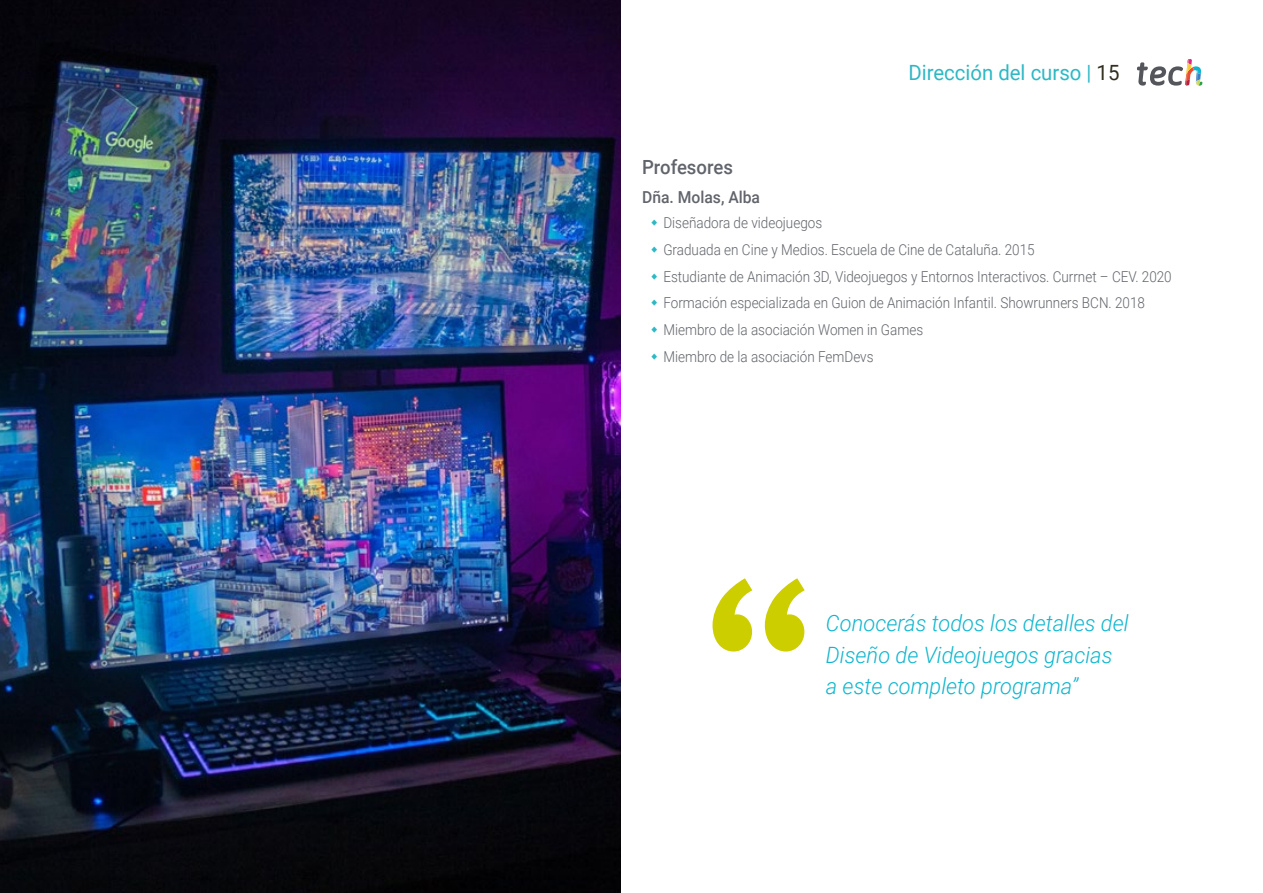
<style>
.page{position:relative;width:1263px;height:893px;background:#fff}
.page>*{position:absolute;margin:0;border:0;box-sizing:border-box;transform-origin:0 0}
.t1{font:italic 300 22.5px/31.5px "Roboto";color:#0fb6cf}
.t2{font:21px "Roboto";color:#2db8c5}
.t3{font:500 19.5px "Roboto";color:#61646a;scale:.95 1}
.t4{font:500 16.5px "Roboto";color:#61646a;scale:.95 1}
.t5{font:300 15px/26.7px "Roboto";color:#61646a;scale:.9 1}
.s1{color:#312e20}
</style>
<div class="page">
<img style="left:0;top:0;width:621px;height:893px">
<svg style="left:1137px;top:59px;width:65px;height:27px"></svg>
<svg style="left:712px;top:578px;width:93px;height:73px"></svg>
<h3 class="t3" style="left:642px;top:153px;width:97px">Profesores</h3>
<h2 class="t2" style="left:908px;top:57px;width:213px">Dirección del curso | <span class="s1">15</span></h2>
<p class="t4" style="left:642px;top:186px;width:126px">Dña. Molas, Alba</p>
<p class="t5" style="left:663px;top:209px;width:566px">Diseñadora de videojuegos<br>Graduada en Cine y Medios. Escuela de Cine de Cataluña. 2015<br>Estudiante de Animación 3D, Videojuegos y Entornos Interactivos. Currnet – CEV. 2020<br>Formación especializada en Guion de Animación Infantil. Showrunners BCN. 2018<br>Miembro de la asociación Women in Games<br>Miembro de la asociación FemDevs</p>
<h1 class="t1" style="left:826px;top:607px;width:304px">Conocerás todos los detalles del<br>Diseño de Videojuegos gracias a este completo programa”</h1>
</div>
